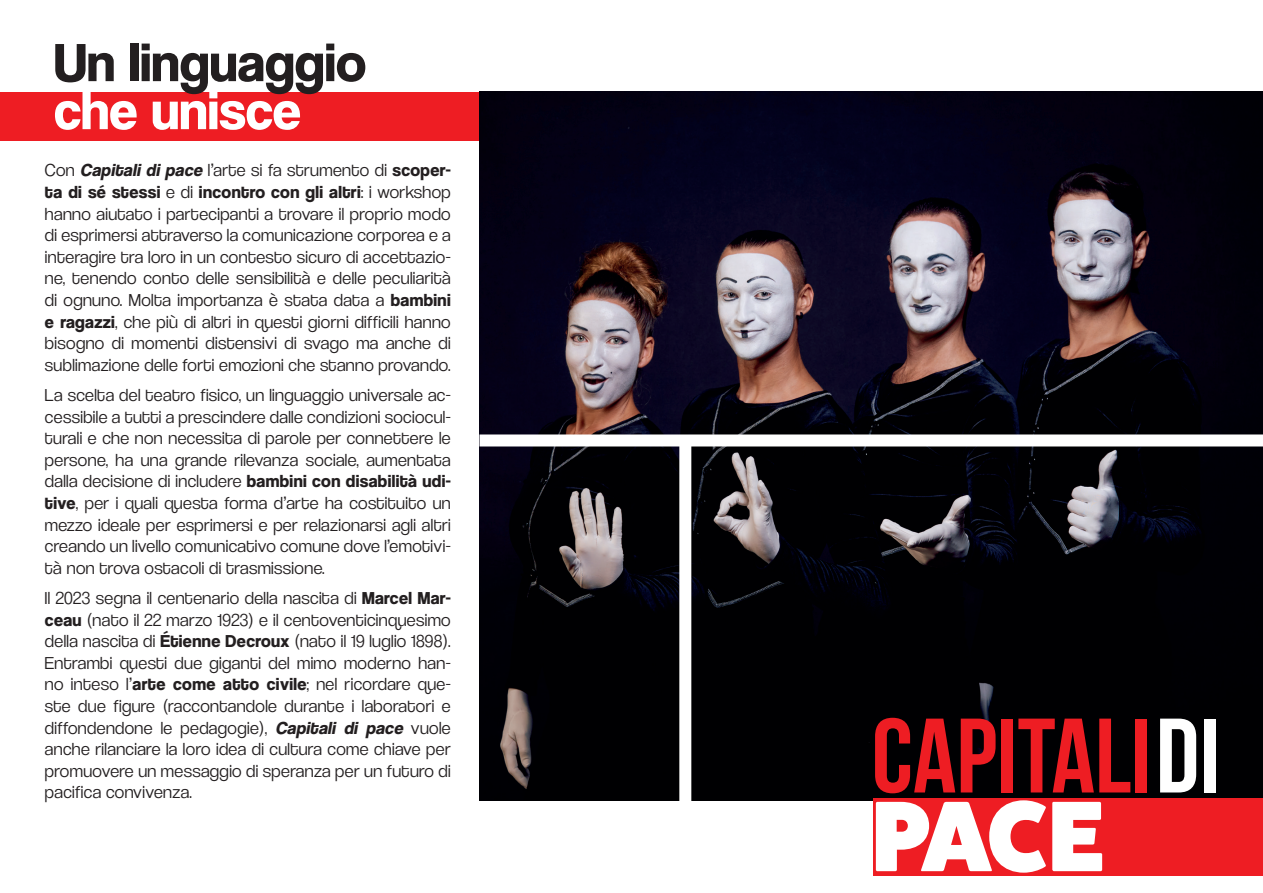
<style>
.page{position:relative;width:1263px;height:893px;background:#fff}
.page>*{position:absolute;margin:0;border:0;box-sizing:border-box;transform-origin:0 0}
.t1{font:700 105.6px "Bebas Neue";color:#ee1d23}
.t2{font:800 100.5px "Fat Frank";color:#fff}
.t3{font:700 55.95px "Coolvetica Rg";color:#231f20}
.t4{font:700 55.95px "Coolvetica Rg";color:#fff}
.t5{font:18px/21.6px "Coolvetica Lt";letter-spacing:.02em;color:#231f20;text-align:justify}
.t6{font:700 18px "Coolvetica Rg";letter-spacing:.02em;color:#231f20}
.s1{font-family:"Coolvetica Rg";font-weight:700;font-style:italic}
.s2{font-family:"Coolvetica Rg";font-weight:700}
.s3{font-family:"Coolvetica Lt";font-weight:400}
.s4{color:#fff}
</style>
<div class="page">
<div style="left:0;top:92px;width:502px;height:48px;background:#ee1d23"></div>
<img style="left:479px;top:92px;width:784px;height:708px">
<div style="left:479px;top:434px;width:784px;height:12px;background:#fff"></div>
<div style="left:679px;top:440px;width:12px;height:384px;background:#fff"></div>
<div style="left:873px;top:798px;width:390px;height:78px;background:#ee1d23"></div>
<h3 class="t3" style="left:54px;top:30px;width:314px">Un linguaggio</h3>
<h3 class="t4" style="left:54px;top:78px;width:249px">che unisce</h3>
<p class="t5" style="left:45px;top:159px;width:407px">Con <span class="s1">Capitali di pace</span> l’arte si fa strumento di <span class="s2">scoper-</span></p>
<p class="t6" style="left:45px;top:181px;width:407px">ta di sé stessi <span class="s3">e di</span> incontro con gli altri<span class="s3">: i workshop</span></p>
<p class="t5" style="left:45px;top:203px;width:407px">hanno aiutato i partecipanti a trovare il proprio modo di esprimersi attraverso la comunicazione corporea e a interagire tra loro in un contesto sicuro di accettazio&shy;ne, tenendo conto delle sensibilità e delle peculiarità di ognuno. Molta importanza è stata data a <span class="s2">bambini e ragazzi</span>, che più di altri in questi giorni difficili hanno bisogno di momenti distensivi di svago ma anche di sublimazione delle forti emozioni che stanno provando.</p>
<p class="t5" style="left:45px;top:384px;width:407px">La scelta del teatro fisico, un linguaggio universale ac&shy;cessibile a tutti a prescindere dalle condizioni sociocul&shy;turali e che non necessita di parole per connettere le persone, ha una grande rilevanza sociale, aumentata dalla decisione di includere <span class="s2">bambini con disabilità udi&shy;tive</span>, per i quali questa forma d’arte ha costituito un mezzo ideale per esprimersi e per relazionarsi agli altri creando un livello comunicativo comune dove l’emotivi&shy;tà non trova ostacoli di trasmissione.</p>
<p class="t5" style="left:45px;top:587px;width:407px">Il 2023 segna il centenario della nascita di <span class="s2">Marcel Mar&shy;ceau</span> (nato il 22 marzo 1923) e il centoventicinquesimo della nascita di <span class="s2">Étienne Decroux</span> (nato il 19 luglio 1898).<br>Entrambi questi due giganti del mimo moderno han&shy;no inteso l’<span class="s2">arte come atto civile</span>; nel ricordare que&shy;ste due figure (raccontandole durante i laboratori e diffondendone le pedagogie), <span class="s1">Capitali di pace</span> vuole anche rilanciare la loro idea di cultura come chiave per promuovere un messaggio di speranza per un futuro di pacifica convivenza.</p>
<h1 class="t1" style="left:872px;top:698px;width:349px">CAPITALI<span class="s4">DI</span></h1>
<h2 class="t2" style="left:872px;top:780px;width:233px">PACE</h2>
</div>
